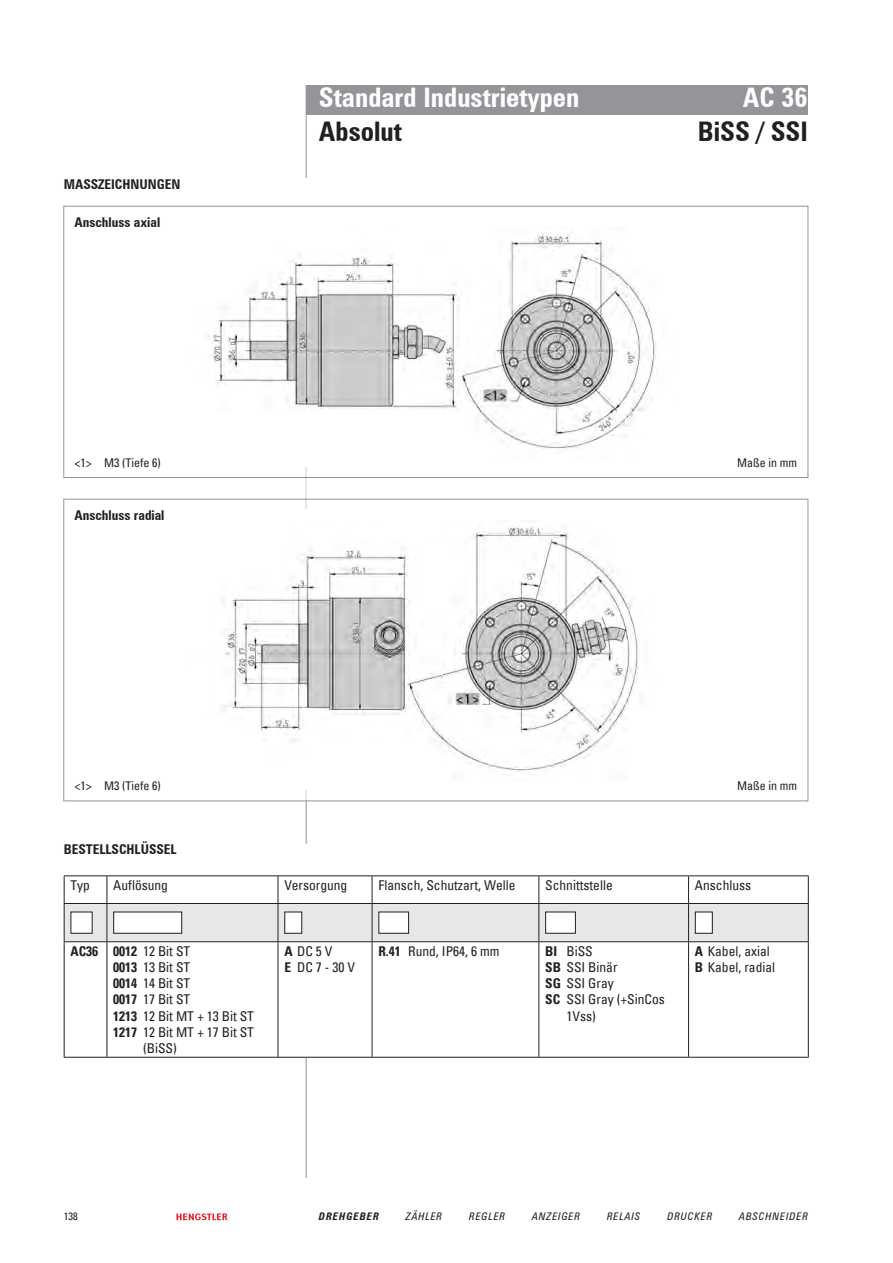
<style>
.page{position:relative;width:893px;height:1263px;background:#fff}
.page>*{position:absolute;margin:0;border:0;box-sizing:border-box;transform-origin:0 0}
.Headline_weiss{font:700 condensed 27px "Zurich BT";color:#fff}
.Headline{font:700 condensed 27px "Zurich BT";color:#231f20}
.Table_Cell_Best_7mm{font:condensed 13.5px/16.2px "Univers";color:#231f20}
.Table_Headline{font:condensed 13.5px "Univers";color:#231f20}
.HeadlineLinks{font:700 condensed 13.5px "Zurich BT";color:#231f20}
.Table_Cell_Best_5mm{font:condensed 13.5px/16.2px "Univers";color:#231f20}
.Table_Cell_Best_3mm{font:condensed 13.5px "Univers";color:#231f20}
.Table_Cell_Best_3mm-2{font:700 condensed 13.5px "Univers";color:#231f20}
.Masszeichnung_Legend{font:condensed 12px "Univers";color:#231f20}
.t1{font:italic condensed 10.5px "Zurich BT";letter-spacing:.09em;color:#231f20}
.t2{font:italic 700 condensed 10.5px "Zurich BT";letter-spacing:.09em;color:#231f20}
.t3{font:condensed 10.5px "Univers";color:#231f20}
.s1{font-weight:700}
</style>
<div class="page">
<svg style="left:176px;top:1213px;width:51px;height:7px"></svg>
<div style="left:306px;top:85px;width:502px;height:30px;background:#939598"></div>
<hr style="left:306px;top:85px;width:1px;height:1093px;background:#939598">
<hr style="left:306px;top:206px;width:1px;height:272px;background:#fff">
<svg style="left:306px;top:478px;width:1px;height:21px"></svg>
<div style="left:64px;top:179px;width:744px;height:38px;background:#fff"></div>
<img style="left:207px;top:234px;width:449px;height:216px">
<hr style="left:306px;top:499px;width:1px;height:302px;background:#fff">
<img style="left:223px;top:525px;width:416px;height:246px">
<div style="left:64px;top:854px;width:744px;height:21px;background:#fff"></div>
<svg style="left:65px;top:942px;width:743px;height:115px"></svg>
<hr style="left:64px;top:875px;width:43px;height:1px;background:#231f20">
<hr style="left:107px;top:875px;width:171px;height:1px;background:#231f20">
<hr style="left:278px;top:875px;width:94px;height:1px;background:#231f20">
<hr style="left:372px;top:875px;width:167px;height:1px;background:#231f20">
<hr style="left:539px;top:875px;width:150px;height:1px;background:#231f20">
<hr style="left:689px;top:875px;width:120px;height:1px;background:#231f20">
<svg style="left:64px;top:876px;width:745px;height:65px"></svg>
<hr style="left:64px;top:903px;width:43px;height:1px;background:#231f20">
<hr style="left:64px;top:904px;width:1px;height:37px;background:#231f20">
<hr style="left:107px;top:903px;width:171px;height:1px;background:#231f20">
<hr style="left:107px;top:904px;width:1px;height:37px;background:#231f20">
<hr style="left:278px;top:903px;width:94px;height:1px;background:#231f20">
<hr style="left:278px;top:904px;width:1px;height:37px;background:#231f20">
<hr style="left:372px;top:903px;width:167px;height:1px;background:#231f20">
<hr style="left:372px;top:904px;width:1px;height:37px;background:#231f20">
<hr style="left:539px;top:903px;width:150px;height:1px;background:#231f20">
<hr style="left:538px;top:904px;width:1px;height:37px;background:#231f20">
<hr style="left:689px;top:903px;width:120px;height:1px;background:#231f20">
<hr style="left:688px;top:904px;width:1px;height:37px;background:#231f20">
<hr style="left:808px;top:904px;width:1px;height:37px;background:#231f20">
<hr style="left:64px;top:941px;width:43px;height:1px;background:#231f20">
<hr style="left:64px;top:942px;width:1px;height:115px;background:#231f20">
<hr style="left:107px;top:941px;width:171px;height:1px;background:#231f20">
<hr style="left:107px;top:942px;width:1px;height:115px;background:#231f20">
<hr style="left:278px;top:941px;width:94px;height:1px;background:#231f20">
<hr style="left:278px;top:942px;width:1px;height:115px;background:#231f20">
<hr style="left:372px;top:941px;width:167px;height:1px;background:#231f20">
<hr style="left:372px;top:942px;width:1px;height:115px;background:#231f20">
<hr style="left:539px;top:941px;width:150px;height:1px;background:#231f20">
<hr style="left:538px;top:942px;width:1px;height:115px;background:#231f20">
<hr style="left:689px;top:941px;width:120px;height:1px;background:#231f20">
<hr style="left:688px;top:942px;width:1px;height:115px;background:#231f20">
<hr style="left:808px;top:942px;width:1px;height:115px;background:#231f20">
<hr style="left:64px;top:1057px;width:43px;height:1px;background:#231f20">
<hr style="left:107px;top:1057px;width:171px;height:1px;background:#231f20">
<hr style="left:278px;top:1057px;width:94px;height:1px;background:#231f20">
<hr style="left:372px;top:1057px;width:167px;height:1px;background:#231f20">
<hr style="left:539px;top:1057px;width:150px;height:1px;background:#231f20">
<hr style="left:689px;top:1057px;width:120px;height:1px;background:#231f20">
<div style="left:71px;top:912px;width:22px;height:22px;background:#fff"></div>
<div style="left:113px;top:912px;width:69px;height:22px;background:#fff;border:1px solid #231f20"></div>
<div style="left:284px;top:912px;width:18px;height:22px;background:#fff;border:1px solid #231f20"></div>
<div style="left:378px;top:912px;width:31px;height:22px;background:#fff;border:1px solid #231f20"></div>
<div style="left:545px;top:912px;width:31px;height:22px;background:#fff;border:1px solid #231f20"></div>
<div style="left:695px;top:912px;width:18px;height:22px;background:#fff;border:1px solid #231f20"></div>
<p class="HeadlineLinks" style="left:64px;top:176px;width:118px">MASSZEICHNUNGEN</p>
<p class="HeadlineLinks" style="left:74px;top:214px;width:87px">Anschluss axial</p>
<p class="Headline_weiss" style="left:319px;top:81px;width:262px">Standard Industrietypen</p>
<p class="Headline_weiss" style="left:743px;top:81px;width:67px">AC 36</p>
<p class="Headline" style="left:319px;top:115px;width:85px">Absolut</p>
<p class="Headline" style="left:698px;top:115px;width:112px">BiSS / SSI</p>
<p class="Masszeichnung_Legend" style="left:74px;top:455px;width:88px">&lt;1&gt; M3 (Tiefe 6)</p>
<p class="Masszeichnung_Legend" style="left:737px;top:455px;width:61px">Maße in mm</p>
<p class="HeadlineLinks" style="left:74px;top:507px;width:92px">Anschluss radial</p>
<p class="Masszeichnung_Legend" style="left:74px;top:778px;width:88px">&lt;1&gt; M3 (Tiefe 6)</p>
<p class="Masszeichnung_Legend" style="left:737px;top:778px;width:61px">Maße in mm</p>
<p class="HeadlineLinks" style="left:64px;top:841px;width:114px">BESTELLSCHLÜSSEL</p>
<p class="Table_Headline" style="left:71px;top:876px;width:21px">Typ</p>
<p class="Table_Headline" style="left:113px;top:876px;width:56px">Auflösung</p>
<p class="Table_Headline" style="left:284px;top:876px;width:64px">Versorgung</p>
<p class="Table_Headline" style="left:378px;top:876px;width:139px">Flansch, Schutzart, Welle</p>
<p class="Table_Headline" style="left:545px;top:876px;width:69px">Schnittstelle</p>
<p class="Table_Headline" style="left:695px;top:876px;width:58px">Anschluss</p>
<p class="Table_Cell_Best_3mm-2" style="left:71px;top:943px;width:29px">AC36</p>
<p class="Table_Cell_Best_7mm" style="left:113px;top:942px;width:78px"><span class="s1">0012</span> 12 Bit ST</p>
<p class="Table_Cell_Best_7mm" style="left:113px;top:959px;width:78px"><span class="s1">0013</span> 13 Bit ST</p>
<p class="Table_Cell_Best_7mm" style="left:113px;top:975px;width:78px"><span class="s1">0014</span> 14 Bit ST</p>
<p class="Table_Cell_Best_7mm" style="left:113px;top:991px;width:78px"><span class="s1">0017</span> 17 Bit ST</p>
<p class="Table_Cell_Best_7mm" style="left:113px;top:1007px;width:142px"><span class="s1">1213</span> 12 Bit MT + 13 Bit ST</p>
<p class="Table_Cell_Best_7mm" style="left:143px;top:1023px;width:112px;text-indent:-30px"><span class="s1">1217</span> 12 Bit MT + 17 Bit ST (BiSS)</p>
<p class="Table_Cell_Best_3mm" style="left:284px;top:942px;width:50px"><span class="s1">A</span> DC 5 V</p>
<p class="Table_Cell_Best_3mm" style="left:284px;top:958px;width:72px"><span class="s1">E</span> DC 7 - 30 V</p>
<p class="Table_Cell_Best_7mm" style="left:378px;top:942px;width:123px"><span class="s1">R.41</span> Rund, IP64, 6 mm</p>
<p class="Table_Cell_Best_5mm" style="left:545px;top:942px;width:49px"><span class="s1">BI</span> BiSS</p>
<p class="Table_Cell_Best_5mm" style="left:545px;top:959px;width:74px"><span class="s1">SB</span> SSI Binär</p>
<p class="Table_Cell_Best_5mm" style="left:545px;top:975px;width:70px"><span class="s1">SG</span> SSI Gray</p>
<p class="Table_Cell_Best_5mm" style="left:566px;top:991px;width:100px;text-indent:-21px"><span class="s1">SC</span> SSI Gray (+SinCos<br>1Vss)</p>
<p class="Table_Cell_Best_3mm" style="left:695px;top:942px;width:76px"><span class="s1">A</span> Kabel, axial</p>
<p class="Table_Cell_Best_3mm" style="left:695px;top:958px;width:82px"><span class="s1">B</span> Kabel, radial</p>
<p class="t3" style="left:64px;top:1209px;width:15px">138</p>
<p class="t2" style="left:319px;top:1210px;width:61px">DREHGEBER</p>
<p class="t1" style="left:406px;top:1210px;width:38px">ZÄHLER</p>
<p class="t1" style="left:469px;top:1210px;width:37px">REGLER</p>
<p class="t1" style="left:532px;top:1210px;width:49px">ANZEIGER</p>
<p class="t1" style="left:607px;top:1210px;width:35px">RELAIS</p>
<p class="t1" style="left:667px;top:1210px;width:46px">DRUCKER</p>
<p class="t1" style="left:739px;top:1210px;width:70px">ABSCHNEIDER</p>
</div>
